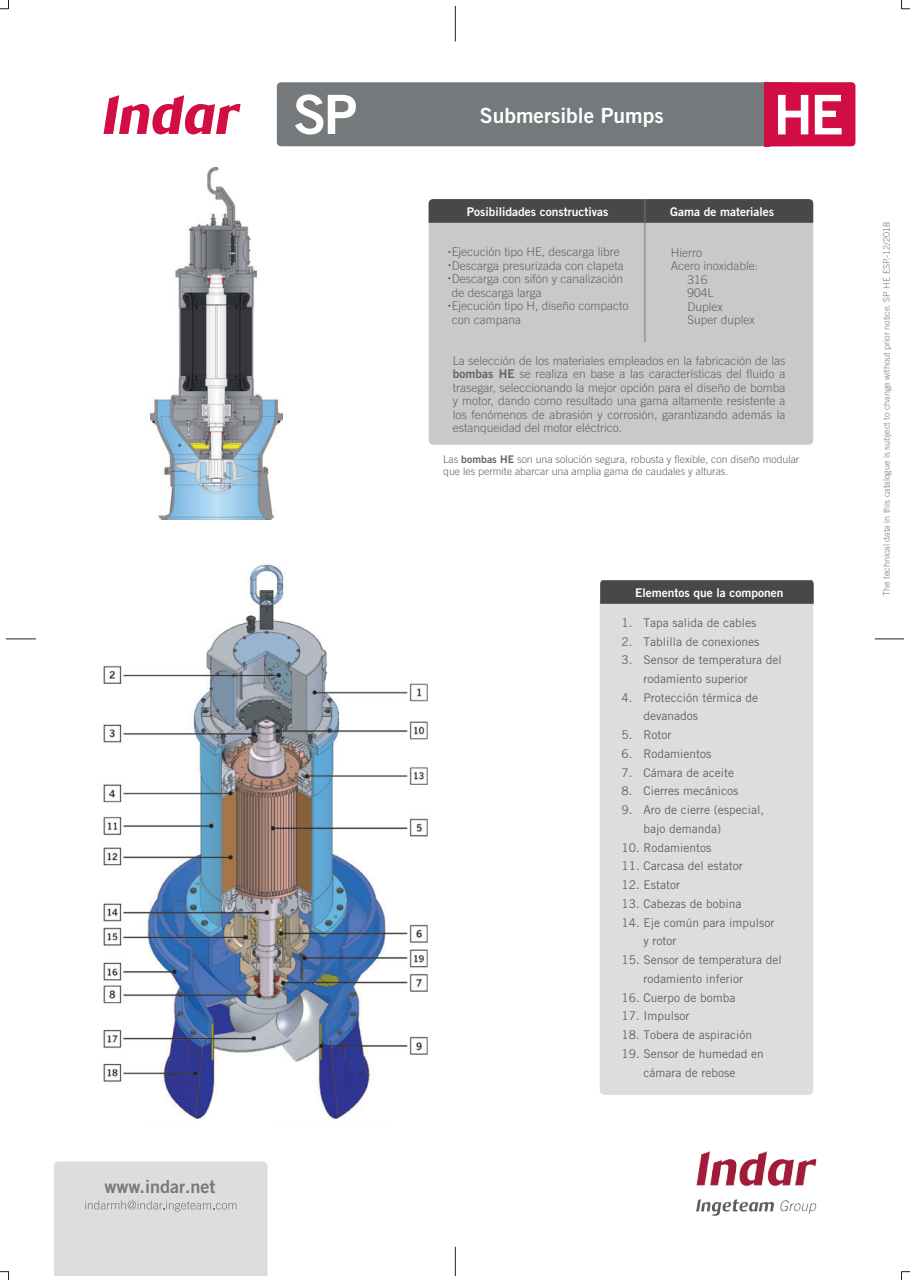
<style>
.page{position:relative;width:910px;height:1280px;background:#fff}
.page>*{position:absolute;margin:0;border:0;box-sizing:border-box;transform-origin:0 0}
.t1{font:21px "Trade Gothic LT Std Bd 2";color:#fff}
.t2{font:18px "Trade Gothic LT Std Bd 2";color:#75797b}
.t3{font:300 12px/13.5px "Trade Gothic LT Std";color:#636366}
.t4{font:12px/18.8px "Trade Gothic LT Std";color:#636366}
.t5{font:12px "Trade Gothic LT Std Bd 2";color:#fff}
.t6{font:300 10.5px/12px "Trade Gothic LT Std";color:#636366}
.t7{font:300 9px "Trade Gothic LT Std";color:#75797b}
.s1{font-family:"Trade Gothic LT Std Bd 2";font-weight:400}
</style>
<div class="page">
<div style="left:600px;top:604px;width:213px;height:491px;background:#ddddde"></div>
<div style="left:54px;top:1161px;width:213px;height:115px;background:#ddddde"></div>
<svg style="left:7px;top:639px;width:29px;height:1px"></svg>
<svg style="left:875px;top:639px;width:28px;height:1px"></svg>
<svg style="left:455px;top:1247px;width:1px;height:29px"></svg>
<hr style="left:455px;top:6px;width:1px;height:35px;background:#231f20">
<div style="left:429px;top:199px;width:384px;height:246px;background:#c8caca;border-radius:4px"></div>
<svg style="left:429px;top:199px;width:384px;height:24px;background:#484a4b"></svg>
<hr style="left:645px;top:199px;width:1px;height:143px;background:#75797b">
<svg style="left:0;top:1271px;width:9px;height:9px"></svg>
<svg style="left:0;top:0;width:9px;height:9px"></svg>
<svg style="left:901px;top:1271px;width:9px;height:9px"></svg>
<svg style="left:901px;top:0;width:9px;height:9px"></svg>
<svg style="left:103px;top:95px;width:138px;height:39px"></svg>
<svg style="left:600px;top:580px;width:214px;height:24px;background:#484a4b"></svg>
<img style="left:103px;top:564px;width:325px;height:555px">
<div style="left:765px;top:82px;width:90px;height:64px;background:#d20d44;border-radius:4px"></div>
<svg style="left:277px;top:82px;width:531px;height:64px;background:#827a7f"></svg>
<svg style="left:815px;top:95px;width:27px;height:39px"></svg>
<img style="left:150px;top:167px;width:133px;height:353px">
<img style="left:697px;top:1152px;width:120px;height:64px">
<h2 class="t2" style="left:105px;top:1175px;width:113px">www.indar.net</h2>
<h1 class="t1" style="left:480px;top:103px;width:185px">Submersible Pumps</h1>
<p class="t5" style="left:467px;top:205px;width:143px">Posibilidades constructivas</p>
<p class="t5" style="left:670px;top:205px;width:105px">Gama de materiales</p>
<p class="t3" style="left:452px;top:245px;width:178px">Ejecución tipo HE, descarga libre<br>Descarga presurizada con clapeta<br>Descarga con sifón y canalización de descarga larga<br>Ejecución tipo H, diseño compacto con campana</p>
<p class="t3" style="left:453px;top:354px;width:334px;text-align:justify">La selección de los materiales empleados en la fabricación de las <span class="s1">bombas HE</span> se realiza en base a las características del fluido a trasegar, seleccionando la mejor opción para el diseño de bomba y motor, dando como resultado una gama altamente resistente a los fenómenos de abrasión y corrosión, garantizando además la estanqueidad del motor eléctrico.</p>
<p class="t3" style="left:671px;top:246px;width:33px">Hierro</p>
<p class="t3" style="left:671px;top:259px;width:89px">Acero inoxidable:</p>
<p class="t3" style="left:687px;top:273px;width:22px">316</p>
<p class="t3" style="left:687px;top:286px;width:28px">904L</p>
<p class="t3" style="left:687px;top:300px;width:37px">Duplex</p>
<p class="t3" style="left:687px;top:313px;width:69px">Super duplex</p>
<p class="t6" style="left:443px;top:453px;width:358px">Las <span class="s1">bombas HE</span> son una solución segura, robusta y flexible, con diseño modular que les permite abarcar una amplia gama de caudales y alturas.</p>
<p class="t5" style="left:635px;top:585px;width:150px">Elementos que la componen</p>
<p class="t4" style="left:621px;top:613px;width:136px">1. Tapa salida de cables</p>
<p class="t4" style="left:621px;top:632px;width:139px">2. Tablilla de conexiones</p>
<p class="t4" style="left:643px;top:650px;width:140px;text-indent:-22px">3. Sensor de temperatura del rodamiento superior</p>
<p class="t4" style="left:643px;top:688px;width:116px;text-indent:-22px">4. Protección térmica de devanados</p>
<p class="t4" style="left:621px;top:725px;width:51px">5. Rotor</p>
<p class="t4" style="left:621px;top:744px;width:91px">6. Rodamientos</p>
<p class="t4" style="left:621px;top:763px;width:114px">7. Cámara de aceite</p>
<p class="t4" style="left:621px;top:782px;width:118px">8. Cierres mecánicos</p>
<p class="t4" style="left:643px;top:800px;width:122px;text-indent:-22px">9. Aro de cierre (especial, bajo demanda)</p>
<p class="t4" style="left:621px;top:838px;width:91px">10. Rodamientos</p>
<p class="t4" style="left:621px;top:857px;width:123px">11. Carcasa del estator</p>
<p class="t4" style="left:621px;top:875px;width:60px">12. Estator</p>
<p class="t4" style="left:621px;top:894px;width:121px">13. Cabezas de bobina</p>
<p class="t4" style="left:643px;top:913px;width:133px;text-indent:-22px">14. Eje común para impulsor y rotor</p>
<p class="t4" style="left:643px;top:950px;width:140px;text-indent:-22px">15. Sensor de temperatura del rodamiento inferior</p>
<p class="t4" style="left:621px;top:988px;width:115px">16. Cuerpo de bomba</p>
<p class="t4" style="left:621px;top:1007px;width:69px">17. Impulsor</p>
<p class="t4" style="left:621px;top:1025px;width:132px">18. Tobera de aspiración</p>
<p class="t4" style="left:621px;top:1044px;width:144px;text-align:center">19. Sensor de humedad en cámara de rebose</p>
<p class="t7" style="left:881px;top:596px;width:375px;rotate:-90deg">The technical data in this catalogue is subject to change without prior notice. SP HE ESP.-12/2018</p>
</div>
